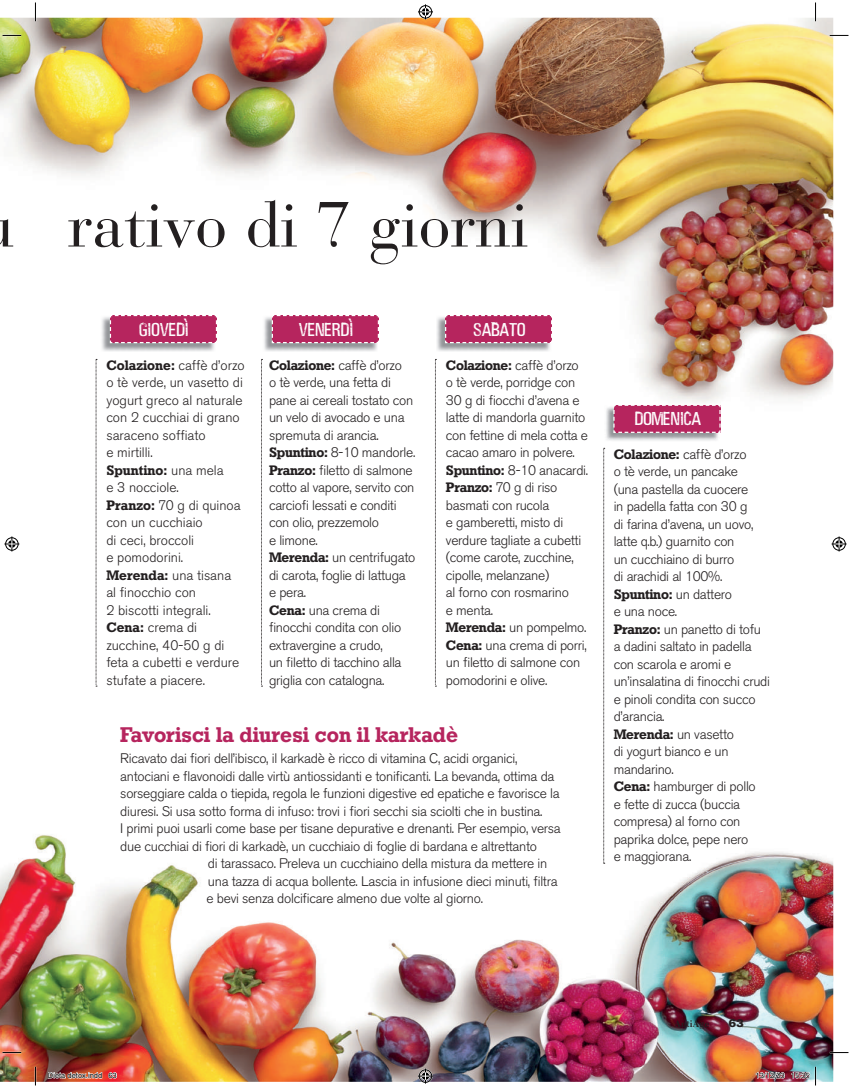
<style>
.page{position:relative;width:851px;height:1088px;background:#fff}
.page>*{position:absolute;margin:0;border:0;box-sizing:border-box;transform-origin:0 0}
.t1{font:63.75px "Bauer Bodoni";color:#231f20}
.t2{font:23.75px "Hector";color:#fff}
.t3{font:21.25px "Geometric Slab 712 BT Bold A";color:#b6255e}
.t4{font:300 13.75px/17.5px "Akzidenz Grotesk BE";letter-spacing:-.02em;color:#231f20}
.t5{font:300 13.75px/17.5px "Akzidenz Grotesk BE";color:#231f20}
.t6{font:13.75px "Geometric Slab 712 BT Bold A";letter-spacing:-.01em;color:#231f20}
.t7{font:11.25px "Akzidenz Grotesk BE Super";color:#231f20}
.t8{font:700 10px "Transitional 511 BT";color:#231f20}
.t9{font:7.5px "Helvetica";color:#000}
.s1{font-family:"Geometric Slab 712 BT Bold A";font-weight:400}
.s2{font-family:"Akzidenz Grotesk BE";font-weight:300}
</style>
<div class="page">
<img style="left:0;top:18px;width:833px;height:1064px">
<img style="left:101px;top:316px;width:115px;height:36px">
<svg style="left:109px;top:314px;width:109px;height:30px;background:#bc3f70"></svg>
<img style="left:263px;top:316px;width:115px;height:36px">
<svg style="left:271px;top:314px;width:108px;height:30px;background:#bb3d6f"></svg>
<img style="left:436px;top:316px;width:115px;height:36px">
<svg style="left:444px;top:314px;width:109px;height:30px;background:#bc3e70"></svg>
<img style="left:604px;top:406px;width:115px;height:36px">
<svg style="left:612px;top:404px;width:109px;height:29px;background:#bc3a6d"></svg>
<svg style="left:96px;top:359px;width:1px;height:328px"></svg>
<svg style="left:261px;top:359px;width:1px;height:328px"></svg>
<svg style="left:435px;top:359px;width:1px;height:328px"></svg>
<svg style="left:603px;top:448px;width:1px;height:416px"></svg>
<svg style="left:3px;top:35px;width:18px;height:1px"></svg>
<svg style="left:829px;top:35px;width:19px;height:1px"></svg>
<svg style="left:3px;top:1052px;width:18px;height:1px"></svg>
<svg style="left:829px;top:1052px;width:19px;height:1px"></svg>
<svg style="left:35px;top:3px;width:1px;height:18px"></svg>
<svg style="left:35px;top:1067px;width:1px;height:18px"></svg>
<svg style="left:814px;top:3px;width:2px;height:18px"></svg>
<svg style="left:418px;top:4px;width:15px;height:15px"></svg>
<svg style="left:418px;top:1068px;width:15px;height:15px"></svg>
<svg style="left:4px;top:536px;width:15px;height:15px"></svg>
<svg style="left:831px;top:536px;width:15px;height:15px"></svg>
<svg style="left:48px;top:1072px;width:54px;height:6px"></svg>
<svg style="left:108px;top:1072px;width:9px;height:7px"></svg>
<svg style="left:755px;top:1072px;width:29px;height:7px"></svg>
<svg style="left:791px;top:1067px;width:25px;height:18px"></svg>
<h1 class="t1" style="left:67px;top:186px;width:462px">rativo di 7 giorni</h1>
<h2 class="t2" style="left:139px;top:318px;width:51px">giovedì</h2>
<h2 class="t2" style="left:299px;top:318px;width:56px">venerdì</h2>
<h2 class="t2" style="left:473px;top:318px;width:54px">sabato</h2>
<p class="t5" style="left:106px;top:356px;width:140px"><span class="s1">Colazione:</span> caffè d’orzo o tè verde, un vasetto di yogurt greco al naturale con 2 cucchiai di grano saraceno soffiato<br>e mirtilli.</p>
<p class="t6" style="left:106px;top:461px;width:119px">Spuntino: <span class="s2">una mela</span></p>
<p class="t5" style="left:106px;top:479px;width:136px">e 3 nocciole.<br><span class="s1">Pranzo:</span> 70 g di quinoa con un cucchiaio<br>di ceci, broccoli<br>e pomodorini.<br><span class="s1">Merenda:</span> una tisana al finocchio con<br>2 biscotti integrali.<br><span class="s1">Cena:</span> crema di zucchine, 40-50 g di feta a cubetti e verdure stufate a piacere.</p>
<p class="t4" style="left:269px;top:356px;width:148px"><span class="s1">Colazione:</span> caffè d’orzo<br>o tè verde, una fetta di pane ai cereali tostato con un velo di avocado e una spremuta di arancia.<br><span class="s1">Spuntino:</span> 8-10 mandorle.<br><span class="s1">Pranzo:</span> filetto di salmone cotto al vapore, servito con carciofi lessati e conditi con olio, prezzemolo<br>e limone.<br><span class="s1">Merenda:</span> un centrifugato di carota, foglie di lattuga e pera.<br><span class="s1">Cena:</span> una crema di finocchi condita con olio extravergine a crudo,<br>un filetto di tacchino alla griglia con catalogna.</p>
<p class="t4" style="left:446px;top:356px;width:144px"><span class="s1">Colazione:</span> caffè d’orzo o tè verde, porridge con<br>30 g di fiocchi d’avena e latte di mandorla guarnito con fettine di mela cotta e cacao amaro in polvere.<br><span class="s1">Spuntino:</span> 8-10 anacardi.<br><span class="s1">Pranzo:</span> 70 g di riso basmati con rucola<br>e gamberetti, misto di verdure tagliate a cubetti (come carote, zucchine, cipolle, melanzane)<br>al forno con rosmarino<br>e menta.<br><span class="s1">Merenda:</span> un pompelmo.<br><span class="s1">Cena:</span> una crema di porri, un filetto di salmone con pomodorini e olive.</p>
<h3 class="t3" style="left:120px;top:722px;width:339px">Favorisci la diuresi con il karkadè</h3>
<p class="t4" style="left:120px;top:750px;width:398px">Ricavato dai fiori dell’ibisco, il karkadè è ricco di vitamina C, acidi organici,</p>
<p class="t4" style="left:120px;top:767px;width:435px">antociani e flavonoidi dalle virtù antiossidanti e tonificanti. La bevanda, ottima da</p>
<p class="t4" style="left:120px;top:785px;width:441px">sorseggiare calda o tiepida, regola le funzioni digestive ed epatiche e favorisce la</p>
<p class="t4" style="left:120px;top:802px;width:423px">diuresi. Si usa sotto forma di infuso: trovi i fiori secchi sia sciolti che in bustina.</p>
<p class="t4" style="left:120px;top:820px;width:442px">I primi puoi usarli come base per tisane depurative e drenanti. Per esempio, versa</p>
<p class="t4" style="left:120px;top:837px;width:418px">due cucchiai di fiori di karkadè, un cucchiaio di foglie di bardana e altrettanto</p>
<p class="t4" style="left:208px;top:855px;width:341px">di tarassaco. Preleva un cucchiaino della mistura da mettere in</p>
<p class="t4" style="left:208px;top:872px;width:351px">una tazza di acqua bollente. Lascia in infusione dieci minuti, filtra</p>
<p class="t4" style="left:206px;top:890px;width:278px">e bevi senza dolcificare almeno due volte al giorno.</p>
<h2 class="t2" style="left:634px;top:407px;width:68px">domenica</h2>
<p class="t4" style="left:613px;top:445px;width:141px"><span class="s1">Colazione:</span> caffè d’orzo o tè verde, un pancake (una pastella da cuocere in padella fatta con 30 g di farina d’avena, un uovo, latte q.b.) guarnito con<br>un cucchiaino di burro<br>di arachidi al 100%.</p>
<p class="t6" style="left:613px;top:585px;width:120px">Spuntino: <span class="s2">un dattero</span></p>
<p class="t4" style="left:613px;top:603px;width:158px">e una noce.<br><span class="s1">Pranzo:</span> un panetto di tofu a dadini saltato in padella con scarola e aromi e un’insalatina di finocchi crudi e pinoli condita con succo d’arancia.<br><span class="s1">Merenda:</span> un vasetto<br>di yogurt bianco e un mandarino.<br><span class="s1">Cena:</span> hamburger di pollo<br>e fette di zucca (buccia compresa) al forno con paprika dolce, pepe nero<br>e maggiorana.</p>
<p class="t8" style="left:674px;top:1018px;width:36px">AntiAge</p>
<p class="t7" style="left:728px;top:1017px;width:16px">63</p>
<p class="t9" style="left:48px;top:1071px;width:70px">Dieta detox.indd 63</p>
<p class="t9" style="left:755px;top:1071px;width:56px">13/12/23 15:35</p>
</div>
